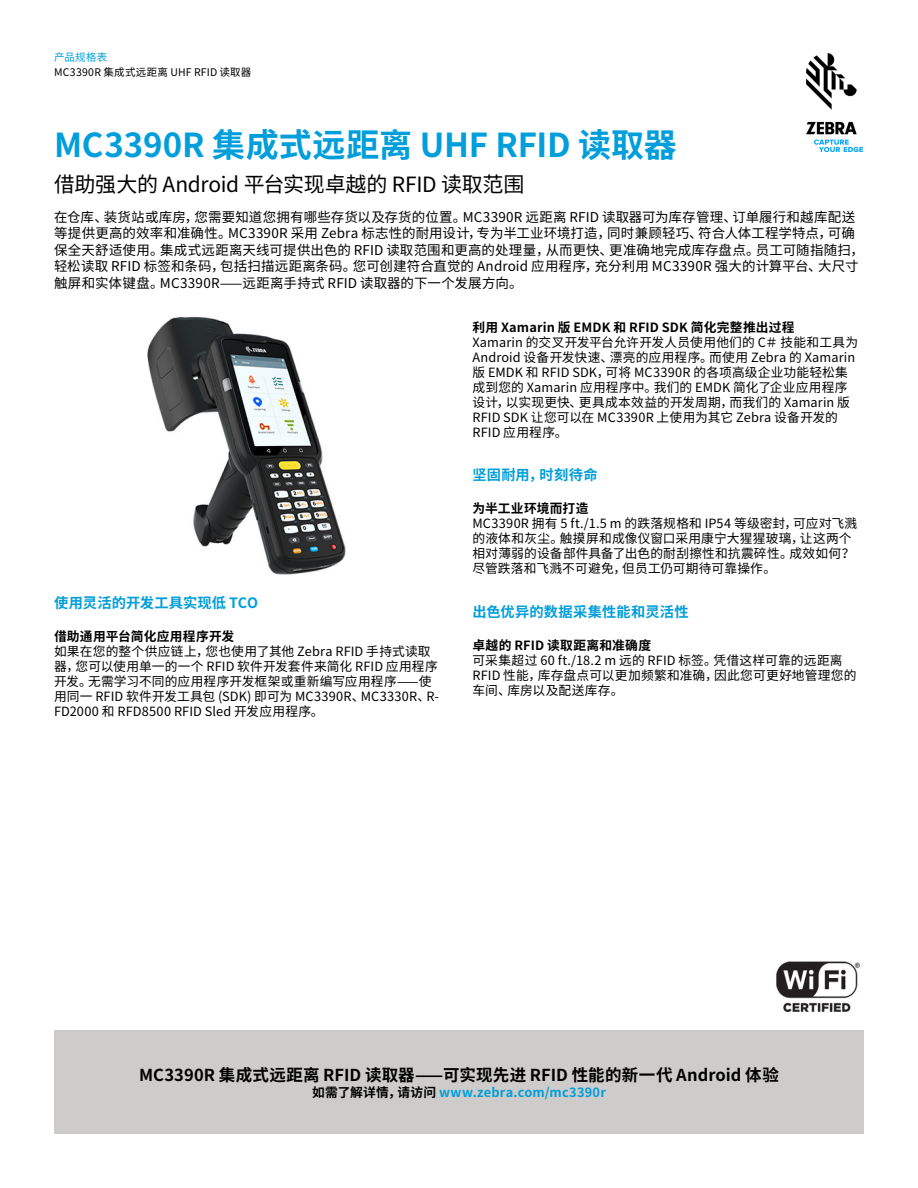
<style>
.page{position:relative;width:918px;height:1188px;background:#fff}
.page>*{position:absolute;margin:0;border:0;box-sizing:border-box;transform-origin:0 0}
.t1{font:700 33px "Noto Sans CJ Ksc";letter-spacing:-.005em;color:#009edb}
.t2{font:21px "Noto Sans CJ Ksc";letter-spacing:-.015em;color:#000}
.t3{font:700 16.5px "Noto Sans CJ Ksc";letter-spacing:.005em;color:#000}
.t4{font:700 14.25px "Noto Sans CJ Ksc";letter-spacing:.015em;color:#009edb}
.t5{font:13.5px/16.5px "Noto Sans CJ Ksc";letter-spacing:.01em;color:#000}
.t6{font:12.75px/15px "Noto Sans CJ Ksc";letter-spacing:.01em;color:#000}
.t7{font:700 12.75px "Noto Sans CJ Ksc";letter-spacing:.015em;color:#000}
.t8{font:700 12.75px "Noto Sans CJ Ksc";letter-spacing:.015em;color:#009edb}
.t9{font:10.5px "Noto Sans CJ Ksc";letter-spacing:.02em;color:#000}
.t10{font:10.5px "Noto Sans CJ Ksc";letter-spacing:.025em;color:#009edb}
.s1{color:#000}
</style>
<div class="page">
<img style="left:806px;top:54px;width:56px;height:97px">
<div style="left:54px;top:1031px;width:810px;height:103px;background:#cdccca"></div>
<img style="left:776px;top:961px;width:84px;height:51px">
<img style="left:147px;top:317px;width:199px;height:258px">
<p class="t10" style="left:54px;top:52px;width:55px">产品规格表</p>
<p class="t9" style="left:54px;top:66px;width:199px">MC3390R 集成式远距离 UHF RFID 读取器</p>
<h1 class="t1" style="left:54px;top:127px;width:624px">MC3390R 集成式远距离 UHF RFID 读取器</h1>
<h2 class="t2" style="left:54px;top:172px;width:472px">借助强大的 Android 平台实现卓越的 RFID 读取范围</h2>
<p class="t5" style="left:54px;top:209px;width:812px">在仓库、装货站或库房，您需要知道您拥有哪些存货以及存货的位置。MC3390R 远距离 RFID 读取器可为库存管理、订单履行和越库配送等提供更高的效率和准确性。MC3390R 采用 Zebra 标志性的耐用设计，专为半工业环境打造，同时兼顾轻巧、符合人体工程学特点，可确保全天舒适使用。集成式远距离天线可提供出色的 RFID 读取范围和更高的处理量，从而更快、更准确地完成库存盘点。员工可随指随扫，轻松读取 RFID 标签和条码，包括扫描远距离条码。您可创建符合直觉的 Android 应用程序，充分利用 MC3390R 强大的计算平台、大尺寸触屏和实体键盘。MC3390R——远距离手持式 RFID 读取器的下一个发展方向。</p>
<p class="t4" style="left:54px;top:595px;width:206px">使用灵活的开发工具实现低 TCO</p>
<p class="t7" style="left:54px;top:629px;width:182px">借助通用平台简化应用程序开发</p>
<p class="t6" style="left:54px;top:644px;width:387px">如果在您的整个供应链上，您也使用了其他 Zebra RFID 手持式读取器，您可以使用单一的一个 RFID 软件开发套件来简化 RFID 应用程序开发。无需学习不同的应用程序开发框架或重新编写应用程序——使用同一 RFID 软件开发工具包 (SDK) 即可为 MC3390R、MC3330R、R-FD2000 和 RFD8500 RFID Sled 开发应用程序。</p>
<p class="t7" style="left:472px;top:320px;width:324px">利用 Xamarin 版 EMDK 和 RFID SDK 简化完整推出过程</p>
<p class="t6" style="left:472px;top:335px;width:387px">Xamarin 的交叉开发平台允许开发人员使用他们的 C＃ 技能和工具为Android 设备开发快速、漂亮的应用程序。而使用 Zebra 的 Xamarin版 EMDK 和 RFID SDK，可将 MC3390R 的各项高级企业功能轻松集成到您的 Xamarin 应用程序中。我们的 EMDK 简化了企业应用程序设计，以实现更快、更具成本效益的开发周期，而我们的 Xamarin 版RFID SDK 让您可以在 MC3390R 上使用为其它 Zebra 设备开发的RFID 应用程序。</p>
<p class="t4" style="left:472px;top:467px;width:127px">坚固耐用，时刻待命</p>
<p class="t7" style="left:472px;top:501px;width:118px">为半工业环境而打造</p>
<p class="t6" style="left:472px;top:516px;width:386px">MC3390R 拥有 5 ft./1.5 m 的跌落规格和 IP54 等级密封，可应对飞溅的液体和灰尘。触摸屏和成像仪窗口采用康宁大猩猩玻璃，让这两个相对薄弱的设备部件具备了出色的耐刮擦性和抗震碎性。成效如何？尽管跌落和飞溅不可避免，但员工仍可期待可靠操作。</p>
<p class="t4" style="left:472px;top:603px;width:218px">出色优异的数据采集性能和灵活性</p>
<p class="t7" style="left:472px;top:638px;width:180px">卓越的 RFID 读取距离和准确度</p>
<p class="t6" style="left:472px;top:653px;width:386px">可采集超过 60 ft./18.2 m 远的 RFID 标签。凭借这样可靠的远距离<br>RFID 性能，库存盘点可以更加频繁和准确，因此您可更好地管理您的车间、库房以及配送库存。</p>
<p class="t3" style="left:139px;top:1066px;width:641px">MC3390R 集成式远距离 RFID 读取器——可实现先进 RFID 性能的新一代 Android 体验</p>
<p class="t8" style="left:312px;top:1085px;width:295px"><span class="s1">如需了解详情，请访问</span> www.zebra.com/mc3390r</p>
</div>
